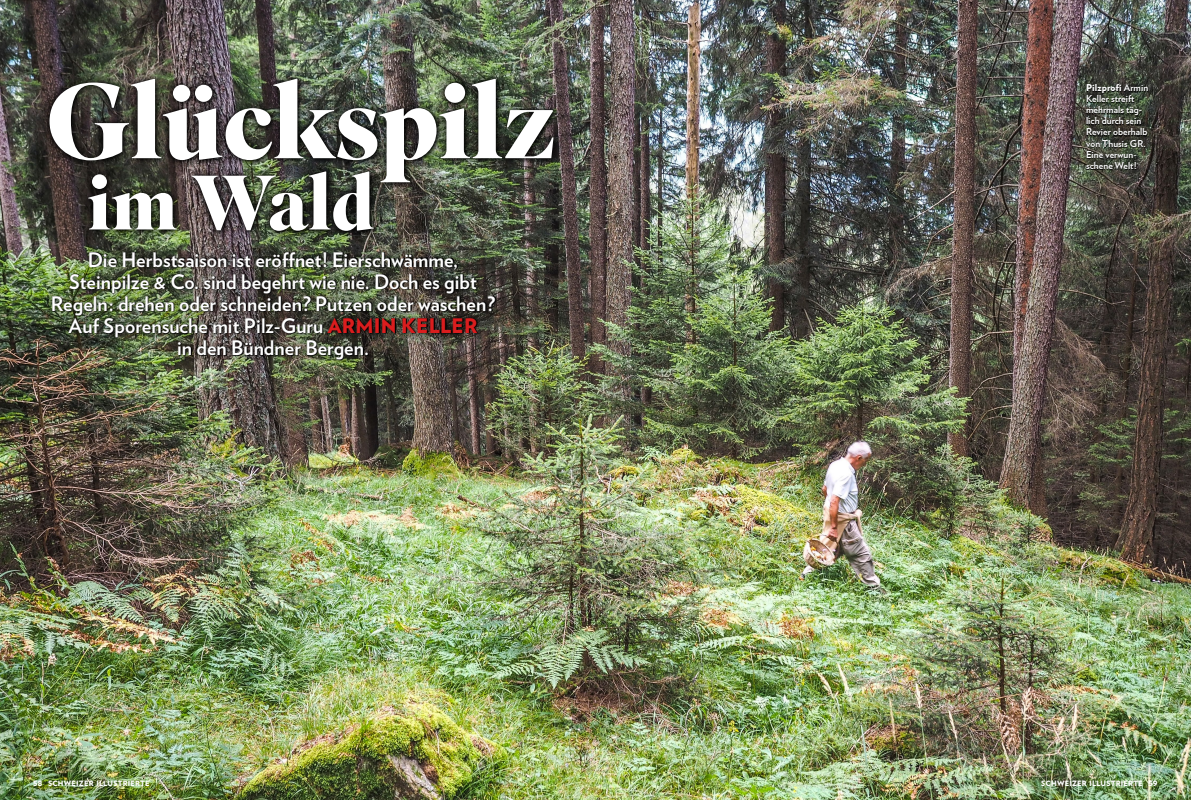
<style>
.page{position:relative;width:1191px;height:800px;background:#fff}
.page>*{position:absolute;margin:0;border:0;box-sizing:border-box;transform-origin:0 0}
._200_TitSup_85_x04_S{font:700 105px "Superior Title";letter-spacing:-.01em;color:#fff}
._200_TitSup_85_x04_S-2{font:700 76.7px "Superior Title";letter-spacing:-.01em;color:#fff}
._300_Lead_20pt_x06_S{font:700 20px/22px "Verlag";color:#fff;text-align:center}
._800_Legi_9_5_VBold{font:700 9.5px/11px "Verlag";letter-spacing:.005em;color:#fff}
.t1{font:900 7.3px "Verlag";letter-spacing:.025em;color:#fff}
.s1{font-weight:900}
.s2{font-weight:900;color:#da1d1e}
</style>
<div class="page">
<img style="left:0;top:0;width:1191px;height:799px">
<img style="left:42px;top:242px;width:463px;height:127px">
<img style="left:80px;top:193px;width:302px;height:48px">
<img style="left:39px;top:69px;width:524px;height:124px">
<svg style="left:1076px;top:74px;width:81px;height:104px;background:#3a3e34"></svg>
<p class="_200_TitSup_85_x04_S" style="left:46px;top:56px;width:512px">Glückspilz</p>
<p class="_800_Legi_9_5_VBold" style="left:1086px;top:82px;width:64px"><span class="s1">Pilzprofi</span> Armin<br>Keller streift mehrmals täg&shy;lich durch sein<br>Revier oberhalb von Thusis GR.<br>Eine verwun&shy;schene Welt!</p>
<p class="_200_TitSup_85_x04_S-2" style="left:87px;top:155px;width:289px">im Wald</p>
<p class="_300_Lead_20pt_x06_S" style="left:51px;top:247px;width:446px">Die Herbstsaison ist eröffnet! Eierschwämme, Steinpilze &amp; Co. sind begehrt wie nie. Doch es gibt Regeln: drehen oder schneiden? Putzen oder waschen?<br>Auf Sporensuche mit Pilz-Guru <span class="s2">ARMIN KELLER<br></span>in den Bündner Bergen.</p>
<p class="t1" style="left:33px;top:777px;width:11px">58</p>
<p class="t1" style="left:48px;top:777px;width:103px">SCHWEIZER ILLUSTRIERTE</p>
<p class="t1" style="left:1041px;top:777px;width:103px">SCHWEIZER ILLUSTRIERTE</p>
<p class="t1" style="left:1148px;top:777px;width:11px">59</p>
</div>
